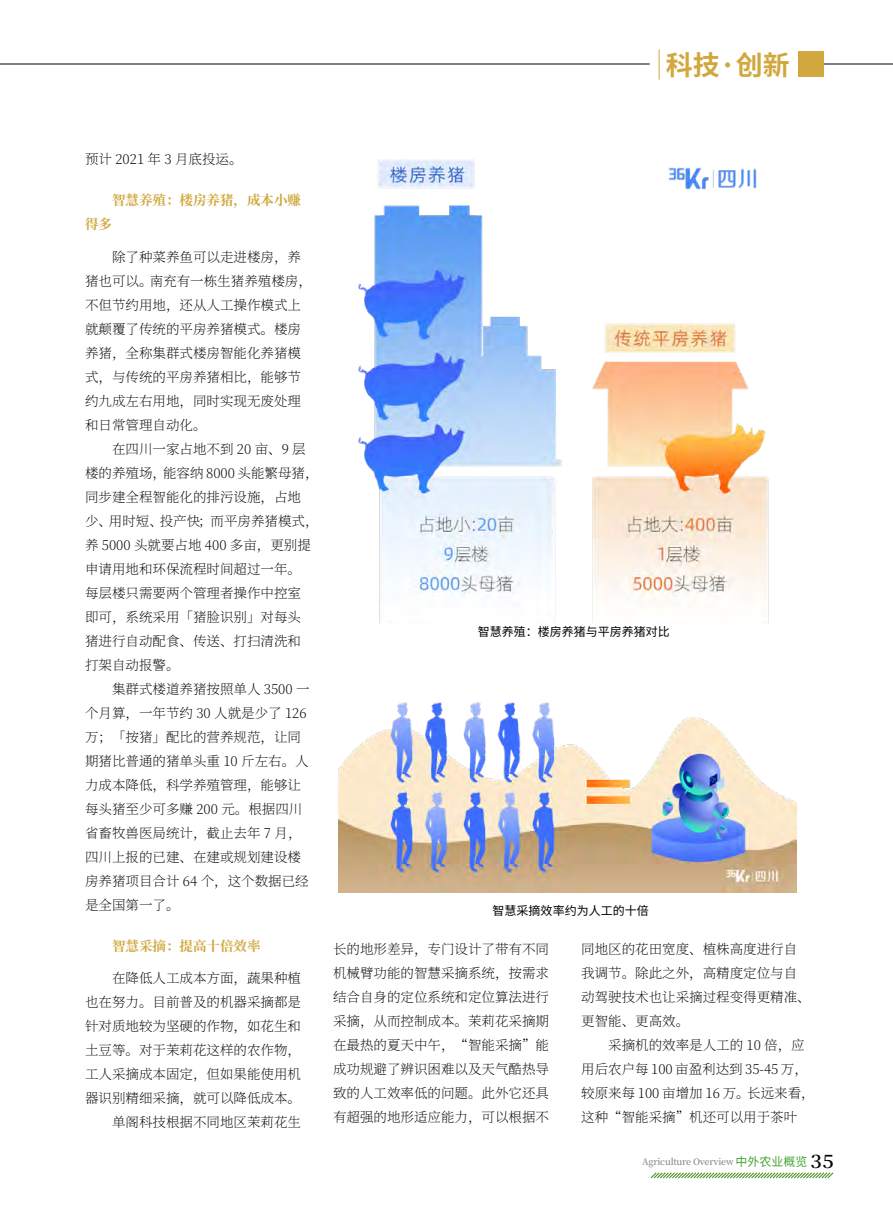
<style>
.page{position:relative;width:893px;height:1212px;background:#fff}
.page>*{position:absolute;margin:0;border:0;box-sizing:border-box;transform-origin:0 0}
.t1{font:700 27px "Source Han Sans SC";color:#d0a83d}
.t2{font:200 13.5px/24px "Source Han Serif CN";color:#000}
.t3{font:700 13.5px "Source Han Serif CN";color:#d0a83d}
.t4{font:12px "Source Han Sans SC";color:#000}
.t5{font:600 9px "Source Han Serif CN";letter-spacing:-.025em;color:#8d8d8e}
.s1{font-family:"Source Han Sans SC";font-weight:400;font-size:12px;color:#45a432}
.s2{font-size:17.85px;color:#000}
</style>
<div class="page">
<svg style="left:650px;top:1172px;width:184px;height:7px"></svg>
<hr style="left:816px;top:64px;width:77px;height:1px;background:#000">
<div style="left:798px;top:51px;width:26px;height:26px;background:#d0a83d"></div>
<hr style="left:659px;top:49px;width:1px;height:31px;background:#d0a83d">
<hr style="left:0;top:64px;width:650px;height:1px;background:#000">
<img style="left:358px;top:159px;width:411px;height:464px">
<img style="left:338px;top:702px;width:459px;height:190px">
<h1 class="t1" style="left:666px;top:50px;width:125px">科技·创新</h1>
<p class="t2" style="left:85px;top:147px;width:159px">预计 2021 年 3 月底投运。</p>
<p class="t3" style="left:112px;top:193px;width:190px">智慧养殖：楼房养猪，成本小赚</p>
<p class="t3" style="left:85px;top:217px;width:28px">得多</p>
<p class="t2" style="left:85px;top:245px;width:228px;text-indent:27px">除了种菜养鱼可以走进楼房，养猪也可以。南充有一栋生猪养殖楼房，不但节约用地，还从人工操作模式上就颠覆了传统的平房养猪模式。楼房养猪，全称集群式楼房智能化养猪模式，与传统的平房养猪相比，能够节约九成左右用地，同时实现无废处理和日常管理自动化。</p>
<p class="t2" style="left:85px;top:437px;width:235px;text-indent:27px">在四川一家占地不到 20 亩、9 层楼的养殖场，能容纳 8000 头能繁母猪，同步建全程智能化的排污设施，占地<br>少、用时短、投产快；而平房养猪模式，养 5000 头就要占地 400 多亩，更别提申请用地和环保流程时间超过一年。<br>每层楼只需要两个管理者操作中控室<br>即可，系统采用「猪脸识别」对每头<br>猪进行自动配食、传送、打扫清洗和<br>打架自动报警。</p>
<p class="t2" style="left:85px;top:677px;width:226px;text-indent:27px">集群式楼道养猪按照单人 3500 一个月算，一年节约 30 人就是少了 126万；「按猪」配比的营养规范，让同期猪比普通的猪单头重 10 斤左右。人力成本降低，科学养殖管理，能够让每头猪至少可多赚 200 元。根据四川省畜牧兽医局统计，截止去年 7 月，四川上报的已建、在建或规划建设楼房养猪项目合计 64 个，这个数据已经是全国第一了。</p>
<p class="t3" style="left:112px;top:938px;width:150px">智慧采摘：提高十倍效率</p>
<p class="t2" style="left:85px;top:967px;width:217px;text-align:right">在降低人工成本方面，蔬果种植<br>也在努力。目前普及的机器采摘都是针对质地较为坚硬的作物，如花生和土豆等。对于茉莉花这样的农作物，工人采摘成本固定，但如果能使用机器识别精细采摘，就可以降低成本。单阁科技根据不同地区茉莉花生</p>
<p class="t4" style="left:478px;top:625px;width:193px">智慧养殖：楼房养猪与平房养猪对比</p>
<p class="t4" style="left:493px;top:903px;width:157px">智慧采摘效率约为人工的十倍</p>
<p class="t2" style="left:333px;top:938px;width:217px;text-align:justify">长的地形差异，专门设计了带有不同机械臂功能的智慧采摘系统，按需求结合自身的定位系统和定位算法进行采摘，从而控制成本。茉莉花采摘期在最热的夏天中午，“智能采摘”能成功规避了辨识困难以及天气酷热导致的人工效率低的问题。此外它还具有超强的地形适应能力，可以根据不</p>
<p class="t2" style="left:581px;top:938px;width:231px">同地区的花田宽度、植株高度进行自我调节。除此之外，高精度定位与自动驾驶技术也让采摘过程变得更精准、更智能、更高效。</p>
<p class="t2" style="left:581px;top:1034px;width:235px;text-indent:27px">采摘机的效率是人工的 10 倍，应用后农户每 100 亩盈利达到 35-45 万，较原来每 100 亩增加 16 万。长远来看，这种“智能采摘”机还可以用于茶叶</p>
<p class="t5" style="left:642px;top:1156px;width:193px">Agriculture Overview <span class="s1">中外农业概览</span> <span class="s2">35</span></p>
</div>
